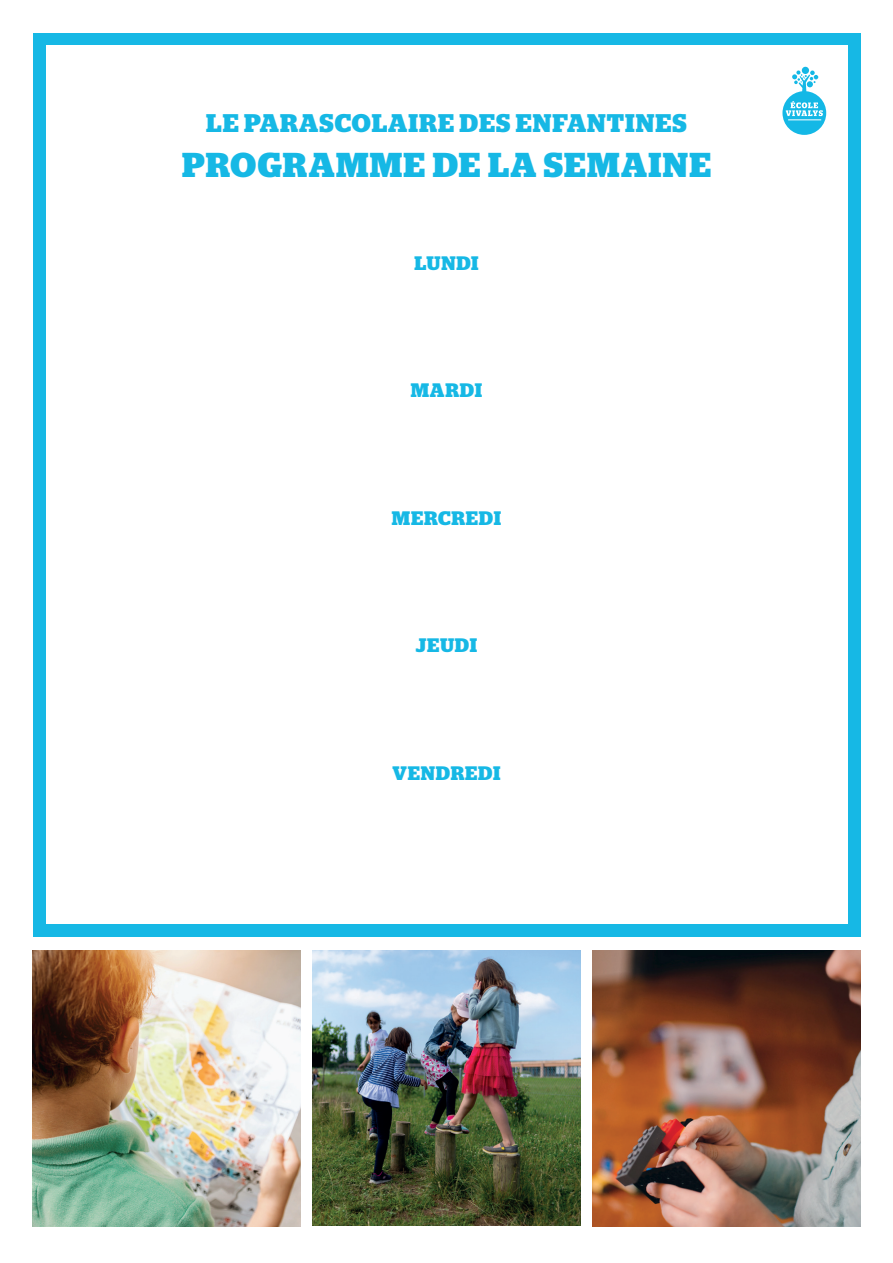
<style>
.page{position:relative;width:893px;height:1263px;background:#fff}
.page>*{position:absolute;margin:0;border:0;box-sizing:border-box;transform-origin:0 0}
.t1{font:700 34.5px "Stag";letter-spacing:.04em;color:#16b8e5}
.t2{font:700 25.5px "Stag";letter-spacing:.04em;color:#16b8e5}
.t3{font:700 19.5px "Stag";letter-spacing:.04em;color:#16b8e5}
</style>
<div class="page">
<div style="left:33px;top:33px;width:827px;height:903px;background:#16b8e5"></div>
<div style="left:45px;top:45px;width:802px;height:878px;background:#fff"></div>
<div style="left:802px;top:67px;width:7px;height:7px;background:#14b8e6;border-radius:50%"></div>
<svg style="left:782px;top:70px;width:44px;height:65px"></svg>
<hr style="left:788px;top:120px;width:33px;height:1px;background:#fff">
<img style="left:33px;top:950px;width:267px;height:276px">
<img style="left:313px;top:950px;width:267px;height:275px">
<img style="left:593px;top:950px;width:267px;height:276px">
<h2 class="t2" style="left:206px;top:108px;width:482px">LE PARASCOLAIRE DES ENFANTINES</h2>
<h1 class="t1" style="left:182px;top:144px;width:530px">PROGRAMME DE LA SEMAINE</h1>
<p class="t3" style="left:414px;top:251px;width:66px">LUNDI</p>
<p class="t3" style="left:411px;top:379px;width:73px">MARDI</p>
<p class="t3" style="left:392px;top:506px;width:111px">MERCREDI</p>
<p class="t3" style="left:416px;top:634px;width:63px">JEUDI</p>
<p class="t3" style="left:393px;top:762px;width:109px">VENDREDI</p>
</div>
